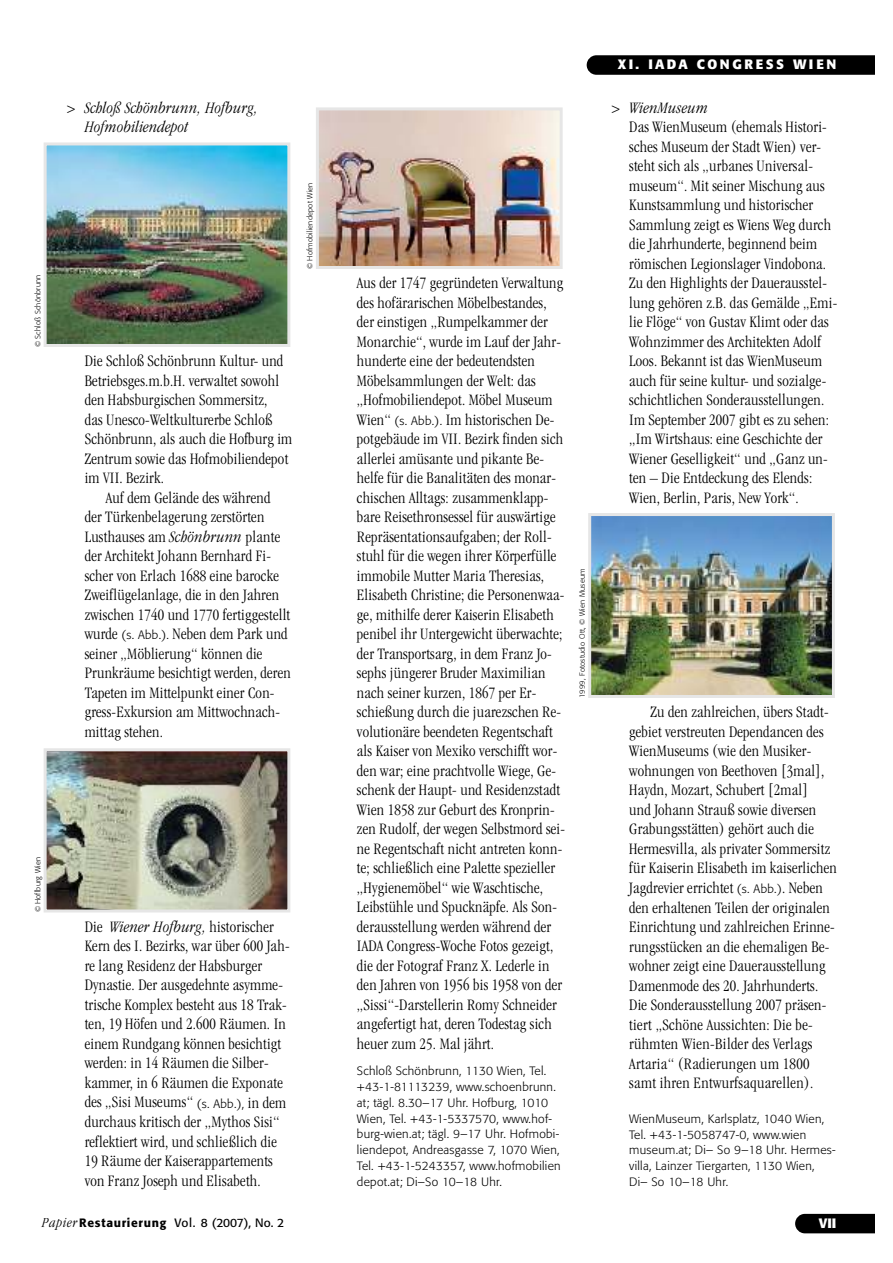
<style>
.page{position:relative;width:893px;height:1263px;background:#fff}
.page>*{position:absolute;margin:0;border:0;box-sizing:border-box;transform-origin:0 0}
.t1{font:300 condensed 16.5px/19.5px "Garamond";letter-spacing:.015em;color:#000}
.t2{font:italic 300 condensed 16.5px/19.5px "Garamond";letter-spacing:.02em;color:#000}
.t3{font:700 13.5px "Formata";letter-spacing:.175em;color:#fff}
.t4{font:300 12px/15.8px "Formata";letter-spacing:.025em;color:#000}
.t5{font:12px "Formata";letter-spacing:-.005em;color:#000}
.t6{font:300 7.5px "Formata";letter-spacing:.025em;color:#000}
.s1{font-style:normal}
.s2{font-style:italic}
.s3{font-family:"Formata";font-stretch:normal;font-size:12px}
.s4{font-family:"Garamond";font-weight:300;font-style:italic;font-stretch:condensed;font-size:14.25px}
.s5{font-weight:500}
</style>
<div class="page">
<svg style="left:586px;top:55px;width:288px;height:20px;background:#080808"></svg>
<div style="left:795px;top:1214px;width:79px;height:19px;background:#000"></div>
<img style="left:48px;top:752px;width:238px;height:156px">
<div style="left:44px;top:748px;width:246px;height:164px;border:3px solid #e6e6e6"></div>
<img style="left:48px;top:146px;width:238px;height:197px">
<div style="left:44px;top:142px;width:246px;height:205px;border:3px solid #e6e6e6"></div>
<img style="left:320px;top:111px;width:238px;height:154px">
<div style="left:316px;top:107px;width:246px;height:162px;border:3px solid #e6e6e6"></div>
<img style="left:592px;top:517px;width:238px;height:177px">
<div style="left:588px;top:513px;width:246px;height:185px;border:3px solid #e6e6e6"></div>
<p class="t6" style="left:34px;top:347px;width:74px;rotate:-90deg">© Schloß Schönbrunn</p>
<p class="t2" style="left:85px;top:99px;width:175px;text-indent:-18px"><span class="s1">&gt;</span> Schloß Schönbrunn, Hofburg,<br>Hofmobiliendepot</p>
<p class="t6" style="left:306px;top:269px;width:88px;rotate:-90deg">© Hofmobiliendepot Wien</p>
<p class="t1" style="left:85px;top:352px;width:209px">Die Schloß Schönbrunn Kultur- und<br>Betriebsges.m.b.H. verwaltet sowohl den Habsburgischen Sommersitz,<br>das Unesco-Weltkulturerbe Schloß<br>Schönbrunn, als auch die Hofburg im<br>Zentrum sowie das Hofmobiliendepot im VII. Bezirk.</p>
<p class="t1" style="left:85px;top:489px;width:207px;text-indent:21px">Auf dem Gelände des während der Türkenbelagerung zerstörten<br>Lusthauses am <span class="s2">Schönbrunn</span> plante der Architekt Johann Bernhard Fi&shy;scher von Erlach 1688 eine barocke<br>Zweiflügelanlage, die in den Jahren zwischen 1740 und 1770 fertiggestellt wurde <span class="s3">(s. Abb.).</span> Neben dem Park und seiner „Möblierung“ können die<br>Prunkräume besichtigt werden, deren<br>Tapeten im Mittelpunkt einer Con&shy;gress-Exkursion am Mittwochnach&shy;mittag stehen.</p>
<p class="t6" style="left:34px;top:912px;width:57px;rotate:-90deg">© Hoflburg Wien</p>
<p class="t1" style="left:85px;top:918px;width:206px">Die <span class="s2">Wiener Hofburg,</span> historischer Kern des I. Bezirks, war über 600 Jah&shy;re lang Residenz der Habsburger Dynastie. Der ausgedehnte asymme&shy;trische Komplex besteht aus 18 Trak&shy;ten, 19 Höfen und 2.600 Räumen. In einem Rundgang können besichtigt werden: in 14 Räumen die Silber&shy;kammer, in 6 Räumen die Exponate des „Sisi Museums“ <span class="s3">(s. Abb.),</span> in dem durchaus kritisch der „Mythos Sisi“ reflektiert wird, und schließlich die 19 Räume der Kaiserappartements von Franz Joseph und Elisabeth.</p>
<p class="t1" style="left:357px;top:274px;width:210px">Aus der 1747 gegründeten Verwaltung des hofärarischen Möbelbestandes, der einstigen „Rumpelkammer der Monarchie“, wurde im Lauf der Jahr&shy;hunderte eine der bedeutendsten Möbelsammlungen der Welt: das „Hofmobiliendepot. Möbel Museum Wien“ <span class="s3">(s. Abb.).</span> Im historischen De&shy;potgebäude im VII. Bezirk finden sich allerlei amüsante und pikante Be&shy;helfe für die Banalitäten des monar&shy;chischen Alltags: zusammenklapp&shy;bare Reisethronsessel für auswärtige Repräsentationsaufgaben; der Roll&shy;stuhl für die wegen ihrer Körperfülle immobile Mutter Maria Theresias, Elisabeth Christine; die Personenwaa&shy;ge, mithilfe derer Kaiserin Elisabeth penibel ihr Untergewicht überwachte; der Transportsarg, in dem Franz Jo&shy;sephs jüngerer Bruder Maximilian nach seiner kurzen, 1867 per Er&shy;schießung durch die juarezschen Re&shy;volutionäre beendeten Regentschaft als Kaiser von Mexiko verschifft wor&shy;den war; eine prachtvolle Wiege, Ge&shy;schenk der Haupt- und Residenzstadt Wien 1858 zur Geburt des Kronprin&shy;zen Rudolf, der wegen Selbstmord sei&shy;ne Regentschaft nicht antreten konn&shy;te; schließlich eine Palette spezieller „Hygienemöbel“ wie Waschtische, Leibstühle und Spucknäpfe. Als Son&shy;derausstellung werden während der IADA Congress-Woche Fotos gezeigt, die der Fotograf Franz X. Lederle in den Jahren von 1956 bis 1958 von der „Sissi“-Darstellerin Romy Schneider angefertigt hat, deren Todestag sich heuer zum 25. Mal jährt.</p>
<p class="t4" style="left:357px;top:1064px;width:205px">Schloß Schönbrunn, 1130 Wien, Tel. +43-1-81113239, www.schoenbrunn. at; tägl. 8.30–17 Uhr. Hofburg, 1010<br>Wien, Tel. +43-1-5337570, www.hof&shy;burg-wien.at; tägl. 9–17 Uhr. Hofmobi&shy;liendepot, Andreasgasse 7, 1070 Wien, Tel. +43-1-5243357, www.hofmobilien depot.at; Di–So 10–18 Uhr.</p>
<p class="t6" style="left:578px;top:698px;width:131px;rotate:-90deg">1999, Fotostudio Ott, © Wien Museum</p>
<p class="t3" style="left:617px;top:57px;width:220px">XI. IADA CONGRESS WIEN</p>
<p class="t1" style="left:629px;top:99px;width:210px;text-indent:-18px">&gt; <span class="s2">WienMuseum<br></span>Das WienMuseum (ehemals Histori&shy;sches Museum der Stadt Wien) ver&shy;steht sich als „urbanes Universal&shy;museum“. Mit seiner Mischung aus Kunstsammlung und historischer Sammlung zeigt es Wiens Weg durch die Jahrhunderte, beginnend beim römischen Legionslager Vindobona.<br>Zu den Highlights der Dauerausstel&shy;lung gehören z.B. das Gemälde „Emi&shy;lie Flöge“ von Gustav Klimt oder das Wohnzimmer des Architekten Adolf Loos. Bekannt ist das WienMuseum auch für seine kultur- und sozialge&shy;schichtlichen Sonderausstellungen.<br>Im September 2007 gibt es zu sehen: „Im Wirtshaus: eine Geschichte der Wiener Geselligkeit“ und „Ganz un&shy;ten – Die Entdeckung des Elends:<br>Wien, Berlin, Paris, New York“.</p>
<p class="t1" style="left:629px;top:703px;width:209px;text-indent:21px">Zu den zahlreichen, übers Stadt&shy;gebiet verstreuten Dependancen des WienMuseums (wie den Musiker&shy;wohnungen von Beethoven [3mal], Haydn, Mozart, Schubert [2mal]<br>und Johann Strauß sowie diversen Grabungsstätten) gehört auch die Hermesvilla, als privater Sommersitz für Kaiserin Elisabeth im kaiserlichen Jagdrevier errichtet <span class="s3">(s. Abb.)</span>. Neben den erhaltenen Teilen der originalen Einrichtung und zahlreichen Erinne&shy;rungsstücken an die ehemaligen Be&shy;wohner zeigt eine Dauerausstellung Damenmode des 20. Jahrhunderts.<br>Die Sonderausstellung 2007 präsen&shy;tiert „Schöne Aussichten: Die be&shy;rühmten Wien-Bilder des Verlags Artaria“ (Radierungen um 1800 samt ihren Entwurfsaquarellen).</p>
<p class="t4" style="left:629px;top:1111px;width:208px">WienMuseum, Karlsplatz, 1040 Wien,<br>Tel. +43-1-5058747-0, www.wien museum.at; Di– So 9–18 Uhr. Hermes&shy;villa, Lainzer Tiergarten, 1130 Wien,<br>Di– So 10–18 Uhr.</p>
<p class="t5" style="left:42px;top:1218px;width:244px"><span class="s4">Papier</span><span class="s5">Restaurierung</span> Vol. 8 (2007), No. 2</p>
<p class="t3" style="left:818px;top:1215px;width:19px">VII</p>
</div>
